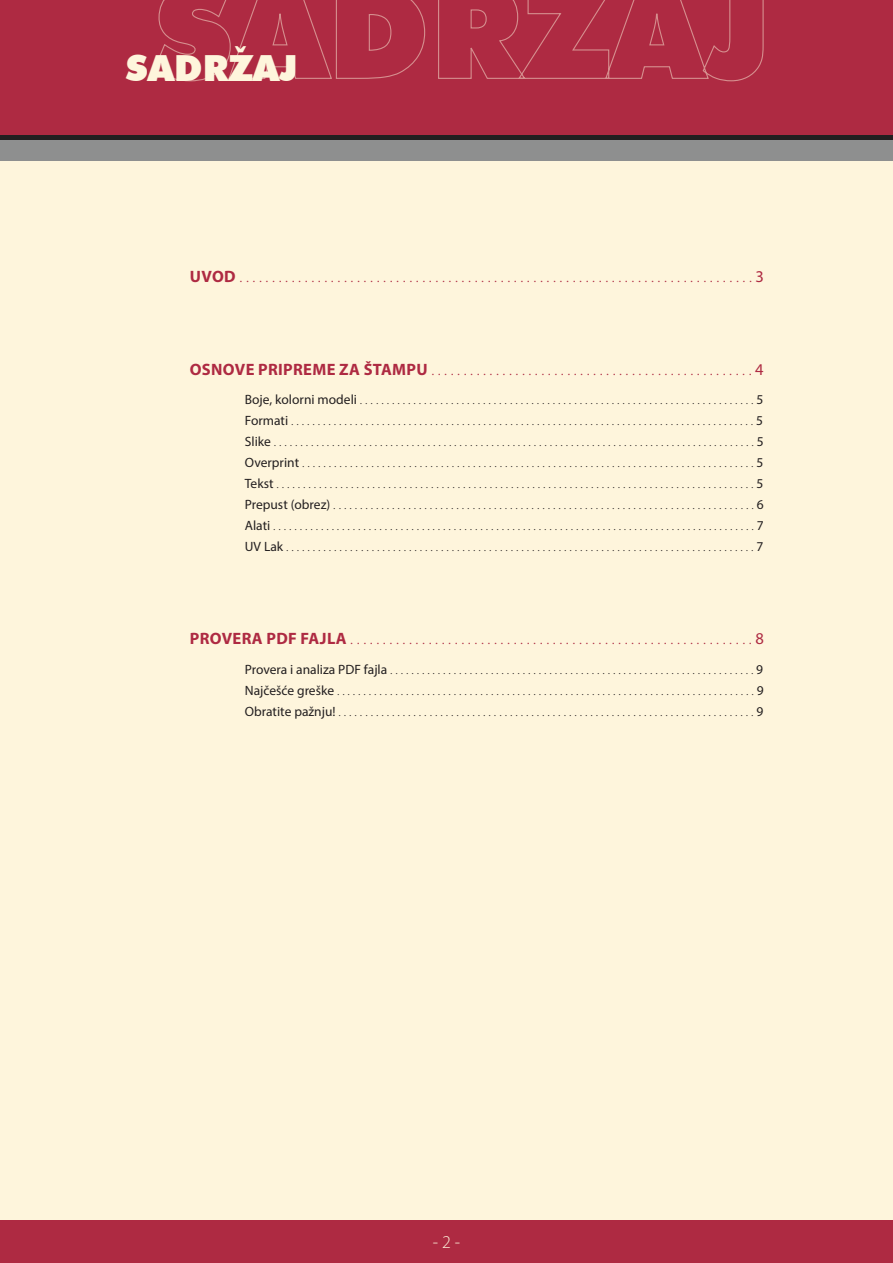
<style>
.page{position:relative;width:893px;height:1263px;background:#fef5dc}
.page>*{position:absolute;margin:0;border:0;box-sizing:border-box;transform-origin:0 0}
.t1{font:900 36px "Futura BT";color:#fef5dc}
.t2{font:300 18px "Myriad Pro";color:#fef5dc}
.t3{font:300 16.5px "Myriad Pro";color:#ae2a42}
.t4{font:300 13.5px/21px "Myriad Pro";color:#231f20;text-align:justify}
.s1{font-weight:700}
.s2{font-weight:400}
</style>
<div class="page">
<div style="left:0;top:1220px;width:893px;height:43px;background:#ae2a42"></div>
<div style="left:0;top:0;width:893px;height:135px;background:#ae2a42"></div>
<svg style="left:153px;top:0;width:611px;height:82px"></svg>
<div style="left:0;top:140px;width:893px;height:21px;background:#8e8f8f"></div>
<div style="left:0;top:135px;width:893px;height:5px;background:#231f20"></div>
<h1 class="t1" style="left:126px;top:47px;width:173px">SADRŽAJ</h1>
<p class="t3" style="left:190px;top:266px;width:576px"><span class="s1">UVOD</span> . . . . . . . . . . . . . . . . . . . . . . . . . . . . . . . . . . . . . . . . . . . . . . . . . . . . . . . . . . . . . . . . . . . . . . . . . . . . . . . <span class="s2">3</span></p>
<p class="t3" style="left:190px;top:359px;width:575px"><span class="s1">OSNOVE PRIPREME ZA ŠTAMPU</span> . . . . . . . . . . . . . . . . . . . . . . . . . . . . . . . . . . . . . . . . . . . . . . . . . . <span class="s2">4</span></p>
<p class="t4" style="left:245px;top:389px;width:520px"><span class="s2">Boje, kolorni modeli</span> . . . . . . . . . . . . . . . . . . . . . . . . . . . . . . . . . . . . . . . . . . . . . . . . . . . . . . . . . . . . . . . . . . . . . . . . . . <span class="s2">5<br>Formati</span> . . . . . . . . . . . . . . . . . . . . . . . . . . . . . . . . . . . . . . . . . . . . . . . . . . . . . . . . . . . . . . . . . . . . . . . . . . . . . . . . . . . . . . . <span class="s2">5<br>Slike</span> . . . . . . . . . . . . . . . . . . . . . . . . . . . . . . . . . . . . . . . . . . . . . . . . . . . . . . . . . . . . . . . . . . . . . . . . . . . . . . . . . . . . . . . . . . . <span class="s2">5<br>Overprint</span> . . . . . . . . . . . . . . . . . . . . . . . . . . . . . . . . . . . . . . . . . . . . . . . . . . . . . . . . . . . . . . . . . . . . . . . . . . . . . . . . . . . . . <span class="s2">5<br>Tekst</span> . . . . . . . . . . . . . . . . . . . . . . . . . . . . . . . . . . . . . . . . . . . . . . . . . . . . . . . . . . . . . . . . . . . . . . . . . . . . . . . . . . . . . . . . . . <span class="s2">5<br>Prepust (obrez)</span> . . . . . . . . . . . . . . . . . . . . . . . . . . . . . . . . . . . . . . . . . . . . . . . . . . . . . . . . . . . . . . . . . . . . . . . . . . . . . . . <span class="s2">6<br>Alati</span> . . . . . . . . . . . . . . . . . . . . . . . . . . . . . . . . . . . . . . . . . . . . . . . . . . . . . . . . . . . . . . . . . . . . . . . . . . . . . . . . . . . . . . . . . . . <span class="s2">7<br>UV Lak</span> . . . . . . . . . . . . . . . . . . . . . . . . . . . . . . . . . . . . . . . . . . . . . . . . . . . . . . . . . . . . . . . . . . . . . . . . . . . . . . . . . . . . . . . . <span class="s2">7</span></p>
<p class="t3" style="left:190px;top:629px;width:576px"><span class="s1">PROVERA PDF FAJLA</span> . . . . . . . . . . . . . . . . . . . . . . . . . . . . . . . . . . . . . . . . . . . . . . . . . . . . . . . . . . . . . . <span class="s2">8</span></p>
<p class="t4" style="left:245px;top:659px;width:520px"><span class="s2">Provera i analiza PDF fajla</span> . . . . . . . . . . . . . . . . . . . . . . . . . . . . . . . . . . . . . . . . . . . . . . . . . . . . . . . . . . . . . . . . . . . . . <span class="s2">9<br>Najčešće greške</span> . . . . . . . . . . . . . . . . . . . . . . . . . . . . . . . . . . . . . . . . . . . . . . . . . . . . . . . . . . . . . . . . . . . . . . . . . . . . . . . <span class="s2">9<br>Obratite pažnju!</span> . . . . . . . . . . . . . . . . . . . . . . . . . . . . . . . . . . . . . . . . . . . . . . . . . . . . . . . . . . . . . . . . . . . . . . . . . . . . . . <span class="s2">9</span></p>
<h2 class="t2" style="left:433px;top:1231px;width:29px">- 2 -</h2>
</div>
